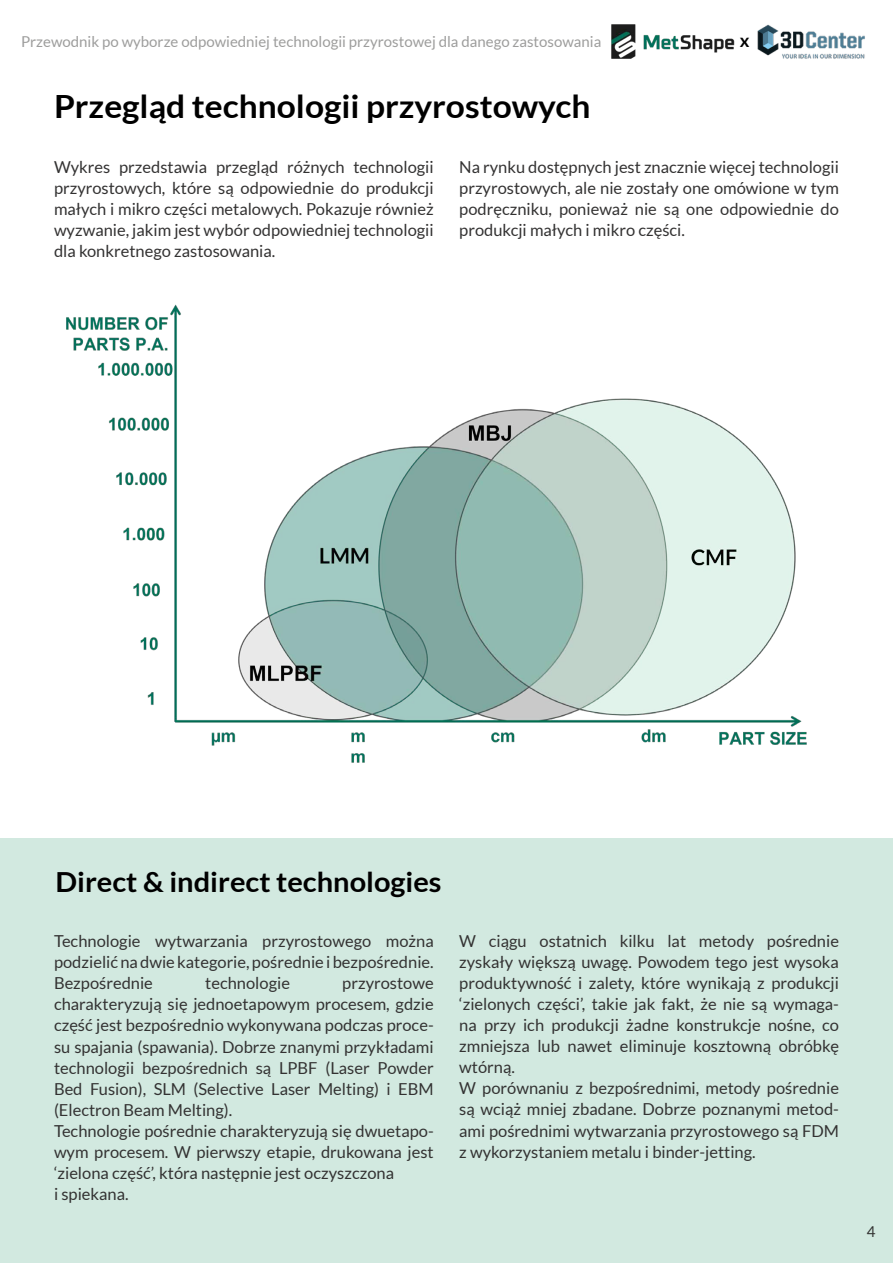
<style>
.page{position:relative;width:893px;height:1263px;background:#fff}
.page>*{position:absolute;margin:0;border:0;box-sizing:border-box;transform-origin:0 0}
.t1{font:700 31.95px "Lato";color:#000;scale:1.05 1}
.t2{font:700 27.75px "Lato";color:#000;scale:1.05 1}
.t3{font:700 18px "Lato";color:#000}
.t4{font:16.5px/21px "Lato";color:#333232;text-align:justify}
.t5{font:15px "Lato";color:#9d9d9c}
.t6{font:15px "Lato";color:#333332}
</style>
<div class="page">
<img style="left:757px;top:24px;width:108px;height:35px">
<div style="left:0;top:838px;width:893px;height:54px;background:#d2e9e0"></div>
<div style="left:0;top:885px;width:893px;height:378px;background:#d2e9e0"></div>
<img style="left:66px;top:304px;width:741px;height:459px">
<img style="left:611px;top:24px;width:124px;height:35px">
<p class="t5" style="left:21px;top:33px;width:582px">Przewodnik po wyborze odpowiedniej technologii przyrostowej dla danego zastosowania</p>
<h1 class="t1" style="left:54px;top:88px;width:513px">Przegląd technologii przyrostowych</h1>
<p class="t3" style="left:740px;top:30px;width:11px">x</p>
<p class="t4" style="left:54px;top:156px;width:381px">Wykres przedstawia przegląd różnych technologii przyrostowych, które są odpowiednie do produkcji małych i mikro części metalowych. Pokazuje również wyzwanie, jakim jest wybór odpowiedniej technologii dla konkretnego zastosowania.</p>
<p class="t4" style="left:459px;top:157px;width:381px">Na rynku dostępnych jest znacznie więcej technologii przyrostowych, ale nie zostały one omówione w tym podręczniku, ponieważ nie są one odpowiednie do produkcji małych i mikro części.</p>
<h2 class="t2" style="left:56px;top:866px;width:369px">Direct &amp; indirect technologies</h2>
<p class="t4" style="left:54px;top:931px;width:381px">Technologie wytwarzania przyrostowego można podzielić na dwie kategorie, pośrednie i bezpośrednie.<br>Bezpośrednie</p>
<p class="t4" style="left:205px;top:973px;width:86px">technologie</p>
<p class="t4" style="left:54px;top:973px;width:381px;text-align:left;text-indent:288px">przyrostowe charakteryzują się jednoetapowym procesem, gdzie część jest bezpośrednio wykonywana podczas proce&shy;su spajania (spawania). Dobrze znanymi przykładami technologii bezpośrednich są LPBF (Laser Powder Bed Fusion), SLM (Selective Laser Melting) i EBM (Electron Beam Melting).<br>Technologie pośrednie charakteryzują się dwuetapo&shy;wym procesem. W pierwszy etapie, drukowana jest ‘zielona część’, która następnie jest oczyszczona<br>i spiekana.</p>
<p class="t4" style="left:459px;top:931px;width:381px;text-align:left">W ciągu ostatnich kilku lat metody pośrednie zyskały większą uwagę. Powodem tego jest wysoka produktywność i zalety, które wynikają z produkcji ‘zielonych części’, takie jak fakt, że nie są wymaga&shy;na przy ich produkcji żadne konstrukcje nośne, co zmniejsza lub nawet eliminuje kosztowną obróbkę wtórną.<br>W porównaniu z bezpośrednimi, metody pośrednie są wciąż mniej zbadane. Dobrze poznanymi metod&shy;ami pośrednimi wytwarzania przyrostowego są FDM z wykorzystaniem metalu i binder-jetting.</p>
<p class="t6" style="left:867px;top:1223px;width:10px">4</p>
</div>
